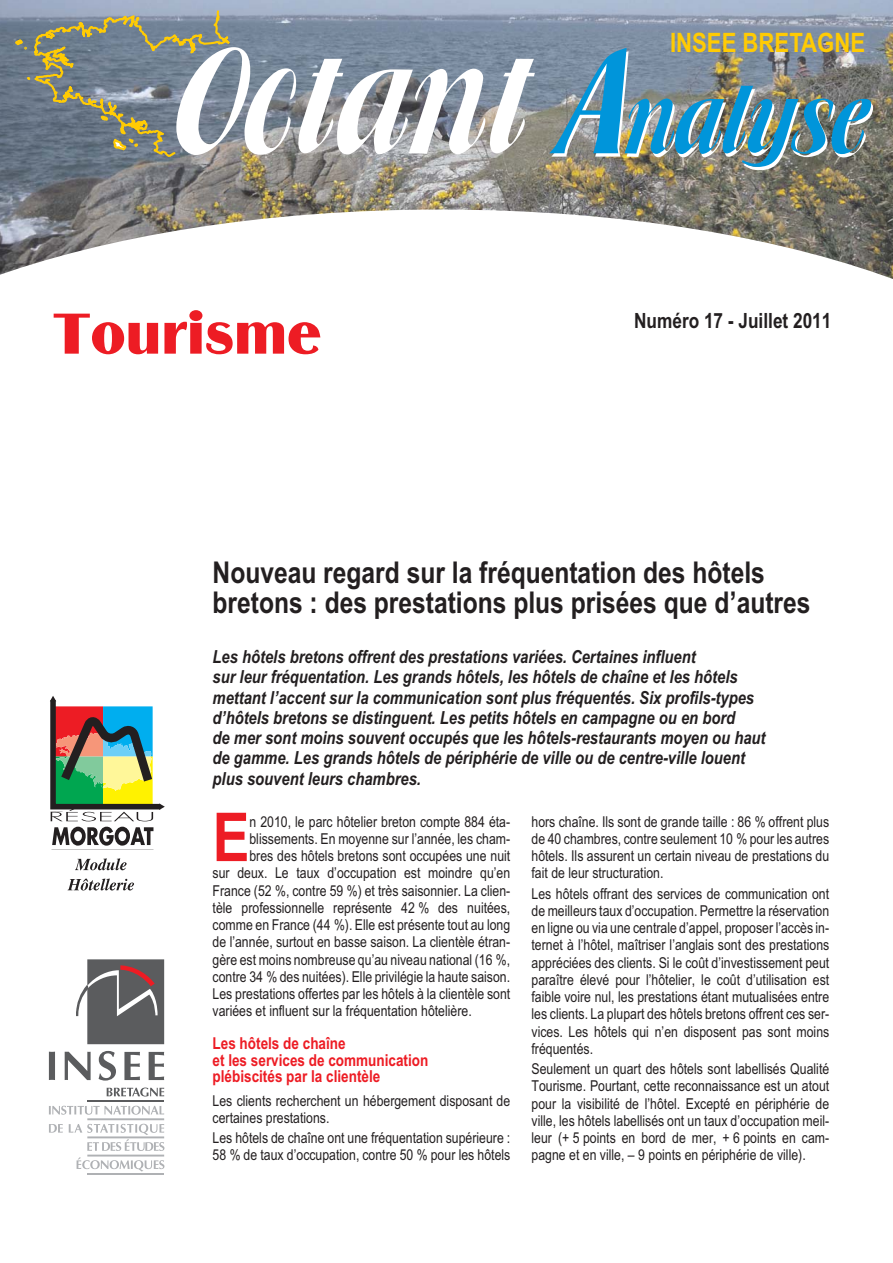
<style>
.page{position:relative;width:893px;height:1263px;background:#fff}
.page>*{position:absolute;margin:0;border:0;box-sizing:border-box;transform-origin:0 0}
.t1{font:126.3px "Brochure";color:#fff}
.t2{font:700 67.5px "Arial Narrow";color:#ed1c24}
.t3{font:60px "Binner D";color:#ed1c24}
.t4{font:700 30px/30px "Arial Narrow";color:#231f20}
.t5{font:700 26.7px "Arial Narrow";color:#ffcb04}
.t6{font:700 21px "Arial Narrow";color:#231f20}
.t7{font:italic 700 18px/20.2px "Arial Narrow";color:#231f20}
.t8{font:700 16.5px/16.5px "Arial Narrow";color:#ed1c24}
.t9{font:15px/17.2px "Arial Narrow";color:#231f20;text-align:justify}
.s1{color:#0095da}
.s2{font-size:81.75px;color:#0095da}
</style>
<div class="page">
<svg style="left:49px;top:1052px;width:6px;height:28px"></svg>
<svg style="left:65px;top:1052px;width:26px;height:28px"></svg>
<svg style="left:99px;top:1051px;width:17px;height:30px"></svg>
<svg style="left:124px;top:1052px;width:16px;height:28px"></svg>
<svg style="left:149px;top:1052px;width:15px;height:28px"></svg>
<hr style="left:87px;top:1100px;width:77px;height:2px;background:#5b5c5e">
<svg style="left:76px;top:959px;width:88px;height:85px"></svg>
<svg style="left:107px;top:1088px;width:57px;height:9px"></svg>
<svg style="left:49px;top:1106px;width:115px;height:66px"></svg>
<hr style="left:87px;top:1173px;width:77px;height:2px;background:#afb1b4">
<img style="left:0;top:0;width:893px;height:279px">
<svg style="left:13px;top:9px;width:218px;height:149px;background:#7e8687"></svg>
<svg style="left:52px;top:827px;width:101px;height:19px"></svg>
<svg style="left:75px;top:858px;width:52px;height:12px"></svg>
<svg style="left:68px;top:879px;width:66px;height:11px"></svg>
<svg style="left:50px;top:696px;width:115px;height:125px"></svg>
<h3 class="t5" style="left:670px;top:33px;width:196px">INSEE BRETAGNE</h3>
<h1 class="t1" style="left:161px;top:49px;width:699px">Octant <span class="s1">A</span><span class="s2">nalyse</span></h1>
<h3 class="t3" style="left:53px;top:314px;width:270px">Tourisme</h3>
<h3 class="t6" style="left:634px;top:313px;width:199px">Numéro 17 - Juillet 2011</h3>
<h3 class="t4" style="left:213px;top:560px;width:599px">Nouveau regard sur la fréquentation des hôtels bretons : des prestations plus prisées que d’autres</h3>
<p class="t7" style="left:213px;top:648px;width:554px">Les hôtels bretons offrent des prestations variées. Certaines influent<br>sur leur fréquentation. Les grands hôtels, les hôtels de chaîne et les hôtels mettant l’accent sur la communication sont plus fréquentés. Six profils-types d’hôtels bretons se distinguent. Les petits hôtels en campagne ou en bord<br>de mer sont moins souvent occupés que les hôtels-restaurants moyen ou haut de gamme. Les grands hôtels de périphérie de ville ou de centre-ville louent plus souvent leurs chambres.</p>
<h2 class="t2" style="left:213px;top:813px;width:38px">E</h2>
<p class="t9" style="left:249px;top:814px;width:262px">n 2010, le parc hôtelier breton compte 884 éta-</p>
<p class="t9" style="left:531px;top:814px;width:299px">hors chaîne. Ils sont de grande taille : 86 % offrent plus de 40 chambres, contre seulement 10 % pour les autres hôtels. Ils assurent un certain niveau de prestations du fait de leur structuration.</p>
<p class="t9" style="left:531px;top:886px;width:299px">Les hôtels offrant des services de communication ont de meilleurs taux d’occupation. Permettre la réservation en ligne ou via une centrale d’appel, proposer l’accès in&shy;ternet à l’hôtel, maîtriser l’anglais sont des prestations appréciées des clients. Si le coût d’investissement peut paraître élevé pour l’hôtelier, le coût d’utilisation est faible voire nul, les prestations étant mutualisées entre les clients. La plupart des hôtels bretons offrent ces ser&shy;vices. Les hôtels qui n’en disposent pas sont moins fréquentés.</p>
<p class="t9" style="left:531px;top:1062px;width:299px">Seulement un quart des hôtels sont labellisés Qualité Tourisme. Pourtant, cette reconnaissance est un atout pour la visibilité de l’hôtel. Excepté en périphérie de ville, les hôtels labellisés ont un taux d’occupation meil&shy;leur (+ 5 points en bord de mer, + 6 points en cam&shy;pagne et en ville, – 9 points en périphérie de ville).</p>
<p class="t9" style="left:249px;top:831px;width:262px">blissements. En moyenne sur l’année, les cham-</p>
<p class="t9" style="left:249px;top:849px;width:262px">bres des hôtels bretons sont occupées une nuit</p>
<p class="t9" style="left:213px;top:866px;width:299px">sur deux. Le taux d’occupation est moindre qu’en</p>
<p class="t9" style="left:213px;top:883px;width:299px">France (52 %, contre 59 %) et très saisonnier. La clien-</p>
<p class="t9" style="left:213px;top:900px;width:299px">tèle professionnelle représente 42 % des nuitées,</p>
<p class="t9" style="left:213px;top:918px;width:299px">comme en France (44 %). Elle est présente tout au long</p>
<p class="t9" style="left:213px;top:935px;width:299px">de l’année, surtout en basse saison. La clientèle étran-</p>
<p class="t9" style="left:213px;top:952px;width:299px">gère est moins nombreuse qu’au niveau national (16 %,</p>
<p class="t9" style="left:213px;top:969px;width:299px">contre 34 % des nuitées). Elle privilégie la haute saison.</p>
<p class="t9" style="left:213px;top:987px;width:299px">Les prestations offertes par les hôtels à la clientèle sont</p>
<p class="t9" style="left:213px;top:1004px;width:261px">variées et influent sur la fréquentation hôtelière.</p>
<p class="t8" style="left:213px;top:1037px;width:217px">Les hôtels de chaîne<br>et les services de communication plébiscités par la clientèle</p>
<p class="t9" style="left:213px;top:1093px;width:299px">Les clients recherchent un hébergement disposant de certaines prestations.</p>
<p class="t9" style="left:213px;top:1131px;width:299px">Les hôtels de chaîne ont une fréquentation supérieure :<br>58 % de taux d’occupation, contre 50 % pour les hôtels</p>
</div>
